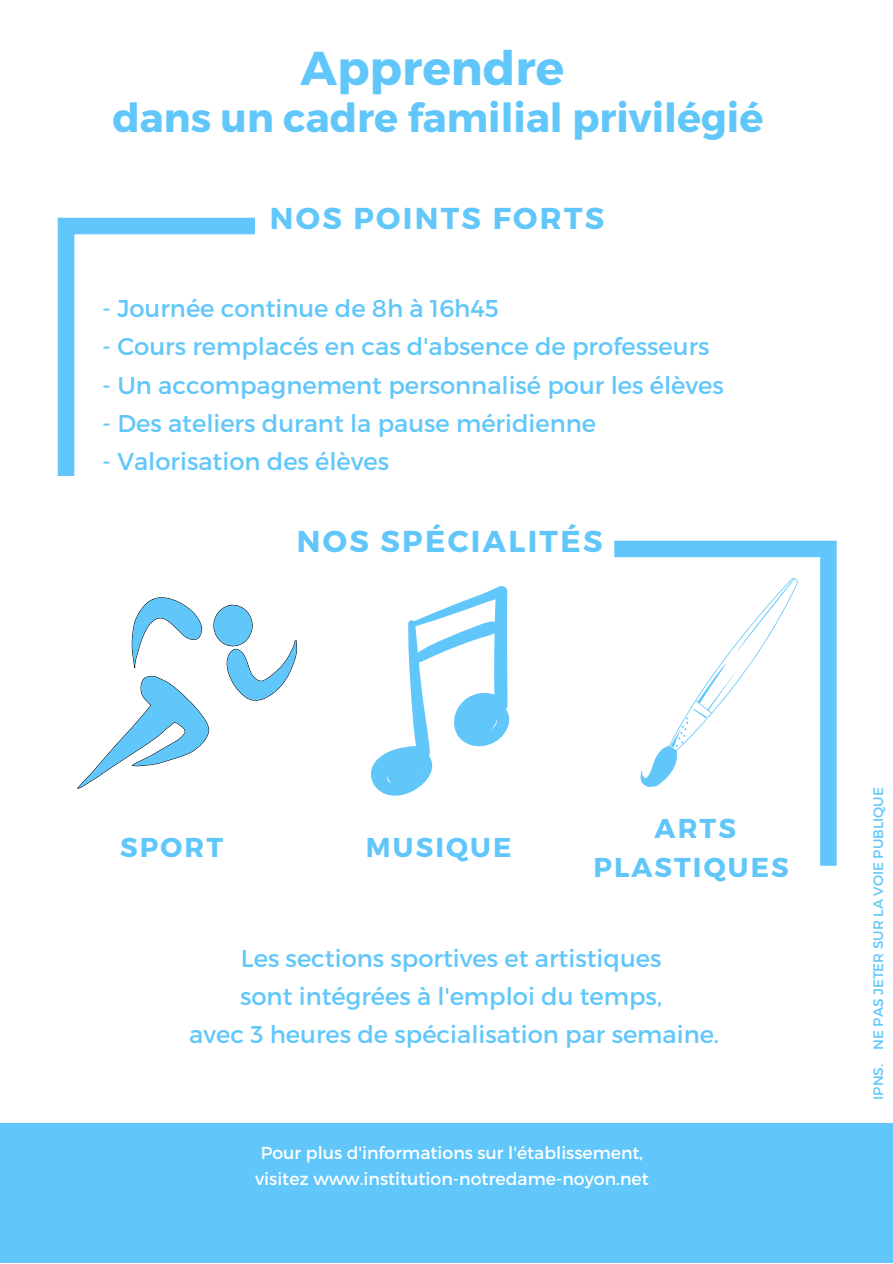
<style>
.page{position:relative;width:893px;height:1264px;background:#fff}
.page>*{position:absolute;margin:0;border:0;box-sizing:border-box;transform-origin:0 0}
.t1{font:700 47.4px "Montserrat";color:#61c7fa}
.t2{font:700 39.9px "Montserrat";color:#61c7fa}
.t3{font:700 30.15px "Montserrat";letter-spacing:.075em;color:#61c7fa}
.t4{font:700 27.3px/39.3px "Montserrat";letter-spacing:.075em;color:#61c7fa;text-align:center}
.t5{font:24.15px "Montserrat";color:#61c7fa}
.t6{font:17.4px "Montserrat";color:#fff}
.t7{font:13.65px "Montserrat";color:#61c7fa}
</style>
<div class="page">
<div style="left:0;top:1123px;width:892px;height:139px;background:#61c7fa"></div>
<svg style="left:78px;top:597px;width:219px;height:191px"></svg>
<svg style="left:371px;top:586px;width:138px;height:210px"></svg>
<svg style="left:58px;top:218px;width:197px;height:258px"></svg>
<svg style="left:614px;top:540px;width:222px;height:325px"></svg>
<p class="t1" style="left:300px;top:37px;width:265px">Apprendre</p>
<p class="t2" style="left:112px;top:92px;width:652px">dans un cadre familial privilégié</p>
<p class="t3" style="left:270px;top:198px;width:336px">NOS POINTS FORTS</p>
<p class="t5" style="left:102px;top:293px;width:398px">- Journée continue de 8h à 16h45</p>
<p class="t5" style="left:102px;top:331px;width:609px">- Cours remplacés en cas d'absence de professeurs</p>
<p class="t5" style="left:102px;top:369px;width:623px">- Un accompagnement personnalisé pour les élèves</p>
<p class="t5" style="left:102px;top:407px;width:495px">- Des ateliers durant la pause méridienne</p>
<p class="t5" style="left:102px;top:445px;width:288px">- Valorisation des élèves</p>
<p class="t3" style="left:297px;top:521px;width:307px">NOS SPÉCIALITÉS</p>
<p class="t4" style="left:120px;top:826px;width:104px">SPORT</p>
<p class="t4" style="left:366px;top:826px;width:147px">MUSIQUE</p>
<p class="t4" style="left:593px;top:807px;width:197px">ARTS<br>PLASTIQUES</p>
<p class="t5" style="left:241px;top:942px;width:422px">Les sections sportives et artistiques</p>
<p class="t5" style="left:240px;top:980px;width:423px">sont intégrées à l'emploi du temps,</p>
<p class="t5" style="left:189px;top:1018px;width:531px">avec 3 heures de spécialisation par semaine.</p>
<p class="t6" style="left:261px;top:1141px;width:384px">Pour plus d'informations sur l'établissement,</p>
<p class="t6" style="left:255px;top:1167px;width:395px">visitez www.institution-notredame-noyon.net</p>
<p class="t7" style="left:869px;top:1099px;width:314px;rotate:-90deg">IPNS. NE PAS JETER SUR LA VOIE PUBLIQUE</p>
</div>
